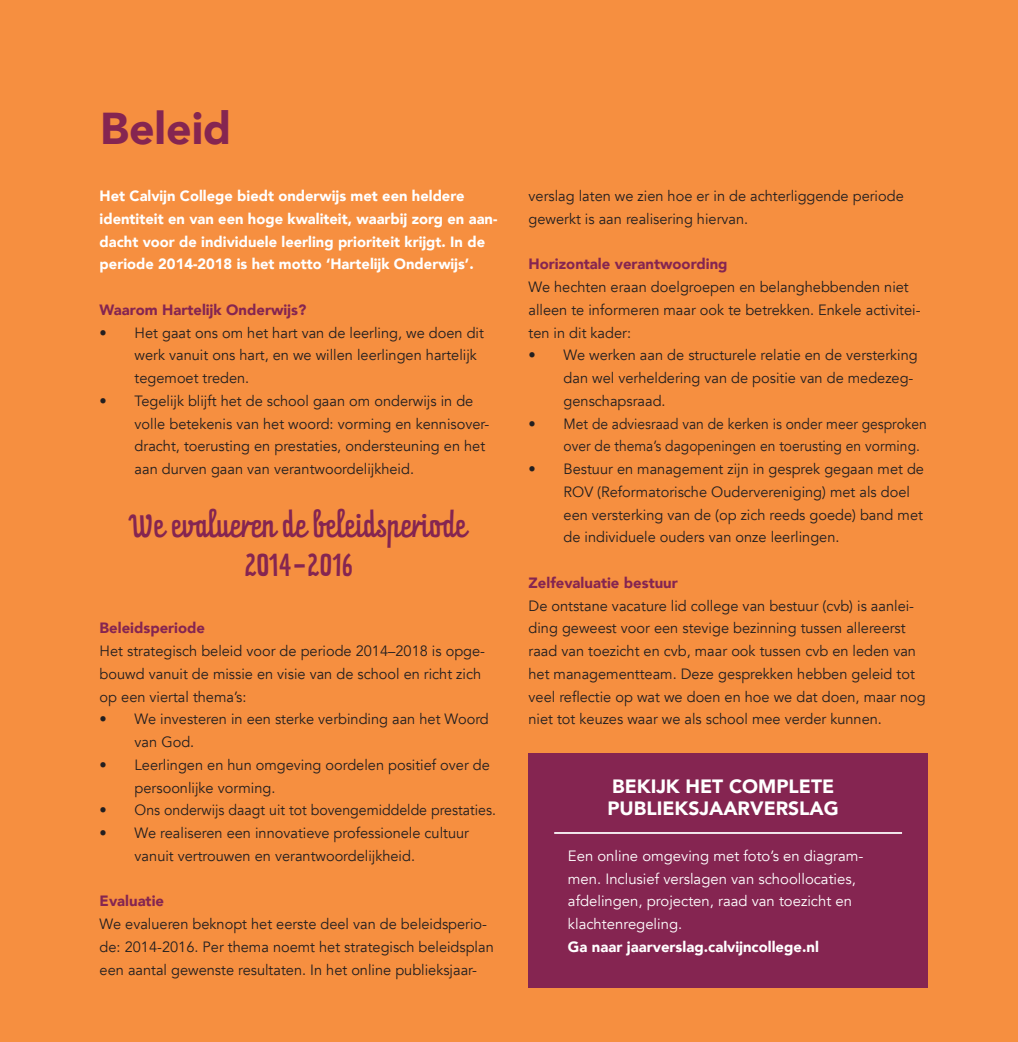
<style>
.page{position:relative;width:1018px;height:1042px;background:#f68f40}
.page>*{position:absolute;margin:0;border:0;box-sizing:border-box;transform-origin:0 0}
.t1{font:900 44.62px "Avenir";color:#852551}
.t2{font:28px/38.5px "Prater Script OT";color:#852551;text-align:center}
.t3{font:900 19.25px/22.8px "Avenir";color:#fff}
.t4{font:14.88px/22.8px "Avenir";color:#231f20}
.t5{font:900 14.88px/22.8px "Avenir";color:#fff}
.t6{font:14.88px/22.8px "Avenir";color:#fff}
.t7{font:14.88px/22.8px "Avenir";color:#231f20;scale:.93 1}
.t8{font:900 14.88px "Avenir";color:#852551}
.t9{font:14.88px "Avenir";color:#231f20;scale:.95 1}
.s1{font-style:inherit}
</style>
<div class="page">
<div style="left:529px;top:753px;width:399px;height:234px;background:#852551"></div>
<hr style="left:554px;top:832px;width:348px;height:2px;background:#fff">
<h1 class="t1" style="left:100px;top:90px;width:133px">Beleid</h1>
<p class="t5" style="left:100px;top:184px;width:399px">Het Calvijn College biedt onderwijs met een heldere identiteit en van een hoge kwaliteit, waarbij zorg en aan&shy;dacht voor de individuele leerling prioriteit krijgt. In de periode 2014-2018 is het motto ‘Hartelijk Onderwijs’.</p>
<p class="t8" style="left:100px;top:297px;width:208px">Waarom Hartelijk Onderwijs?</p>
<p class="t4" style="left:135px;top:321px;width:351px;text-indent:-35px"><span class="s1">•</span> Het gaat ons om het hart van de leerling, we doen dit werk vanuit ons hart, en we willen leerlingen hartelijk tegemoet treden.</p>
<p class="t4" style="left:135px;top:389px;width:356px;text-indent:-35px"><span class="s1">•</span> Tegelijk blijft het de school gaan om onderwijs in de volle betekenis van het woord: vorming en kennisover&shy;dracht, toerusting en prestaties, ondersteuning en het aan durven gaan van verantwoordelijkheid.</p>
<h2 class="t2" style="left:130px;top:509px;width:339px">We evalueren de beleidsperiode<br>2014-2016</h2>
<p class="t8" style="left:100px;top:615px;width:107px">Beleidsperiode</p>
<p class="t4" style="left:100px;top:640px;width:387px">Het strategisch beleid voor de periode 2014–2018 is opge&shy;bouwd vanuit de missie en visie van de school en richt zich op een viertal thema’s:</p>
<p class="t4" style="left:135px;top:708px;width:356px;text-indent:-35px"><span class="s1">•</span> We investeren in een sterke verbinding aan het Woord van God.</p>
<p class="t4" style="left:135px;top:753px;width:357px;text-indent:-35px"><span class="s1">•</span> Leerlingen en hun omgeving oordelen positief over de persoonlijke vorming.</p>
<p class="t9" style="left:100px;top:801px;width:419px"><span class="s1">•</span> Ons onderwijs daagt uit tot bovengemiddelde prestaties.</p>
<p class="t4" style="left:135px;top:822px;width:336px;text-indent:-35px"><span class="s1">•</span> We realiseren een innovatieve professionele cultuur vanuit vertrouwen en verantwoordelijkheid.</p>
<p class="t8" style="left:100px;top:888px;width:66px">Evaluatie</p>
<p class="t4" style="left:100px;top:913px;width:396px">We evalueren beknopt het eerste deel van de beleidsperio&shy;de: 2014-2016. Per thema noemt het strategisch beleidsplan een aantal gewenste resultaten. In het online publieksjaar-</p>
<p class="t4" style="left:529px;top:185px;width:377px">verslag laten we zien hoe er in de achterliggende periode gewerkt is aan realisering hiervan.</p>
<p class="t8" style="left:529px;top:251px;width:201px">Horizontale verantwoording</p>
<p class="t4" style="left:529px;top:276px;width:393px">We hechten eraan doelgroepen en belanghebbenden niet alleen te informeren maar ook te betrekken. Enkele activitei&shy;ten in dit kader:</p>
<p class="t4" style="left:564px;top:344px;width:356px;text-indent:-35px"><span class="s1">•</span> We werken aan de structurele relatie en de versterking dan wel verheldering van de positie van de medezeg&shy;genschapsraad.</p>
<p class="t7" style="left:564px;top:412px;width:392px;text-indent:-35px"><span class="s1">•</span> Met de adviesraad van de kerken is onder meer gesproken over de thema’s dagopeningen en toerusting en vorming.</p>
<p class="t4" style="left:564px;top:458px;width:362px;text-indent:-35px"><span class="s1">•</span> Bestuur en management zijn in gesprek gegaan met de ROV (Reformatorische Oudervereniging) met als doel een versterking van de (op zich reeds goede) band met de individuele ouders van onze leerlingen.</p>
<p class="t8" style="left:529px;top:570px;width:151px">Zelfevaluatie bestuur</p>
<p class="t4" style="left:529px;top:594px;width:399px">De ontstane vacature lid college van bestuur (cvb) is aanlei&shy;ding geweest voor een stevige bezinning tussen allereerst raad van toezicht en cvb, maar ook tussen cvb en leden van het managementteam. Deze gesprekken hebben geleid tot veel reflectie op wat we doen en hoe we dat doen, maar nog niet tot keuzes waar we als school mee verder kunnen.</p>
<p class="t3" style="left:607px;top:774px;width:233px">BEKIJK HET COMPLETE<br>PUBLIEKSJAARVERSLAG</p>
<p class="t6" style="left:568px;top:845px;width:297px">Een online omgeving met foto’s en diagram&shy;men. Inclusief verslagen van schoollocaties, afdelingen, projecten, raad van toezicht en klachtenregeling.</p>
<p class="t5" style="left:568px;top:935px;width:252px">Ga naar jaarverslag.calvijncollege.nl</p>
</div>
